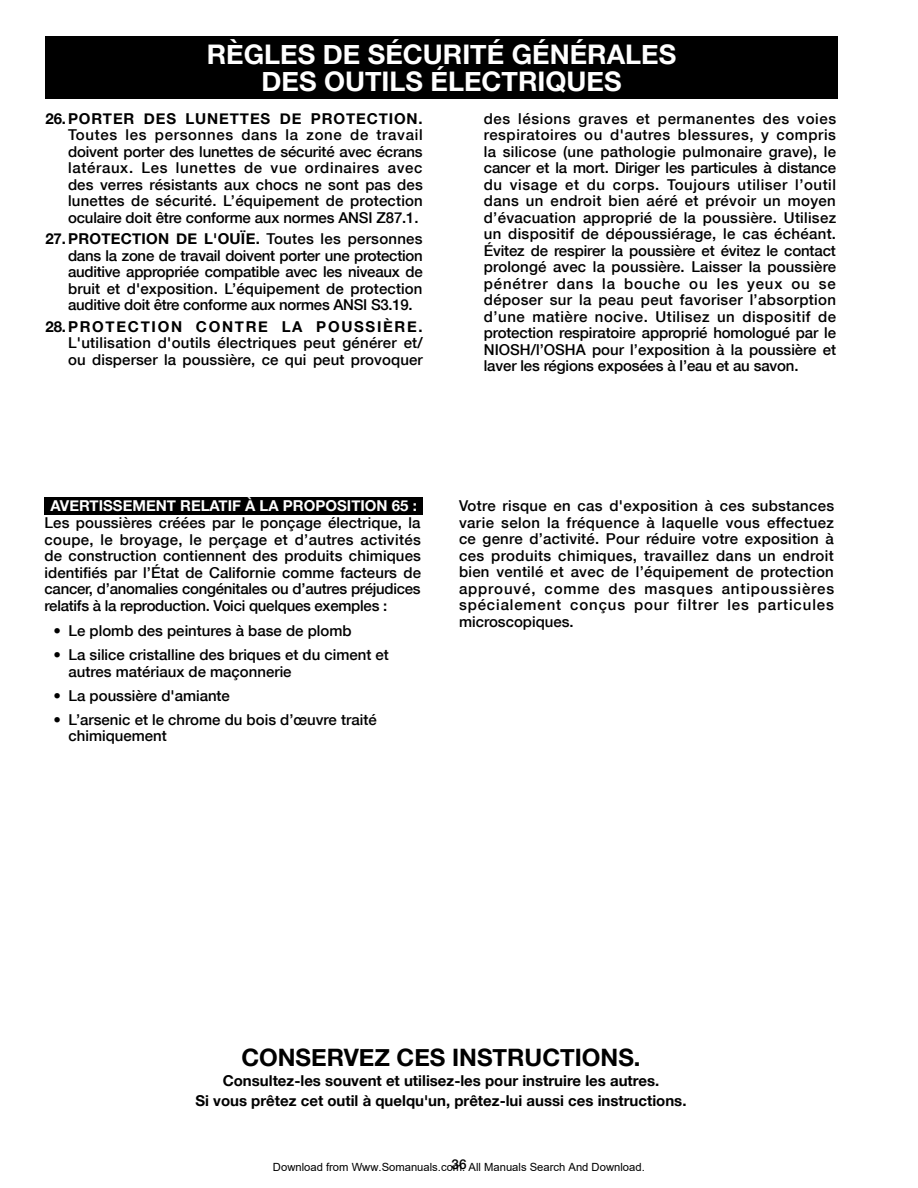
<style>
.page{position:relative;width:918px;height:1188px;background:#fff}
.page>*{position:absolute;margin:0;border:0;box-sizing:border-box;transform-origin:0 0}
.t1{font:700 27px/27.8px "Helvetica Neue";color:#fff;text-align:center}
.t2{font:700 24px "Helvetica Neue";color:#000}
.t3{font:500 15px/16.5px "Helvetica Neue";color:#000;text-align:justify}
.t4{font:700 15px/19.8px "Helvetica Neue";color:#000;text-align:center}
.t5{font:500 15px/16.5px "Helvetica Neue";letter-spacing:.02em;color:#000}
.t6{font:700 15px "Helvetica Neue";color:#fff}
.t7{font:700 15px "Helvetica Neue";letter-spacing:.06em;color:#000}
.t8{font:700 15px "Helvetica Neue";letter-spacing:.115em;color:#000}
.t9{font:500 13.5px "Helvetica Neue";color:#000}
.t10{font:11.25px "Arial";color:#000}
.s1{font-weight:700}
</style>
<div class="page">
<div style="left:46px;top:36px;width:792px;height:63px;background:#000"></div>
<div style="left:45px;top:497px;width:378px;height:18px;background:#000"></div>
<h1 class="t1" style="left:207px;top:40px;width:471px">RÈGLES DE SÉCURITÉ GÉNÉRALES<br>DES OUTILS ÉLECTRIQUES</h1>
<p class="t7" style="left:46px;top:109px;width:379px">26.PORTER DES LUNETTES DE PROTECTION.</p>
<p class="t3" style="left:68px;top:127px;width:356px">Toutes les personnes dans la zone de travail doivent porter des lunettes de sécurité avec écrans latéraux. Les lunettes de vue ordinaires avec des verres résistants aux chocs ne sont pas des lunettes de sécurité. L’équipement de protection oculaire doit être conforme aux normes ANSI Z87.1.</p>
<p class="t3" style="left:68px;top:231px;width:356px;text-indent:-22px"><span class="s1">27.PROTECTION DE L'OUÏE.</span> Toutes les personnes dans la zone de travail doivent porter une protection auditive appropriée compatible avec les niveaux de bruit et d'exposition. L’équipement de protection auditive doit être conforme aux normes ANSI S3.19.</p>
<p class="t8" style="left:46px;top:317px;width:379px">28.PROTECTION CONTRE LA POUSSIÈRE.</p>
<p class="t5" style="left:68px;top:334px;width:356px">L'utilisation d'outils électriques peut générer et/ ou disperser la poussière, ce qui peut provoquer</p>
<p class="t3" style="left:484px;top:110px;width:354px">des lésions graves et permanentes des voies respiratoires ou d'autres blessures, y compris la silicose (une pathologie pulmonaire grave), le cancer et la mort. Diriger les particules à distance du visage et du corps. Toujours utiliser l’outil dans un endroit bien aéré et prévoir un moyen d’évacuation approprié de la poussière. Utilisez un dispositif de dépoussiérage, le cas échéant.<br>Évitez de respirer la poussière et évitez le contact prolongé avec la poussière. Laisser la poussière pénétrer dans la bouche ou les yeux ou se déposer sur la peau peut favoriser l’absorption d’une matière nocive. Utilisez un dispositif de protection respiratoire approprié homologué par le NIOSH/l’OSHA pour l’exposition à la poussière et laver les régions exposées à l’eau et au savon.</p>
<p class="t6" style="left:50px;top:497px;width:368px">AVERTISSEMENT RELATIF À LA PROPOSITION 65 :</p>
<p class="t3" style="left:45px;top:514px;width:378px">Les poussières créées par le ponçage électrique, la coupe, le broyage, le perçage et d’autres activités de construction contiennent des produits chimiques identifiés par l’État de Californie comme facteurs de cancer, d’anomalies congénitales ou d’autres préjudices relatifs à la reproduction. Voici quelques exemples :</p>
<p class="t3" style="left:54px;top:622px;width:300px">• Le plomb des peintures à base de plomb</p>
<p class="t3" style="left:69px;top:646px;width:322px;text-indent:-15px">• La silice cristalline des briques et du ciment et autres matériaux de maçonnerie</p>
<p class="t3" style="left:54px;top:687px;width:178px">• La poussière d'amiante</p>
<p class="t3" style="left:69px;top:711px;width:310px;text-indent:-15px">• L’arsenic et le chrome du bois d’œuvre traité chimiquement</p>
<p class="t3" style="left:459px;top:497px;width:377px">Votre risque en cas d'exposition à ces substances varie selon la fréquence à laquelle vous effectuez ce genre d’activité. Pour réduire votre exposition à ces produits chimiques, travaillez dans un endroit bien ventilé et avec de l’équipement de protection approuvé, comme des masques antipoussières spécialement conçus pour filtrer les particules microscopiques.</p>
<h2 class="t2" style="left:241px;top:1043px;width:401px">CONSERVEZ CES INSTRUCTIONS.</h2>
<p class="t4" style="left:195px;top:1070px;width:493px">Consultez-les souvent et utilisez-les pour instruire les autres.<br>Si vous prêtez cet outil à quelqu'un, prêtez-lui aussi ces instructions.</p>
<p class="t9" style="left:451px;top:1156px;width:17px">36</p>
<p class="t10" style="left:273px;top:1160px;width:373px">Download from Www.Somanuals.com. All Manuals Search And Download.</p>
</div>
